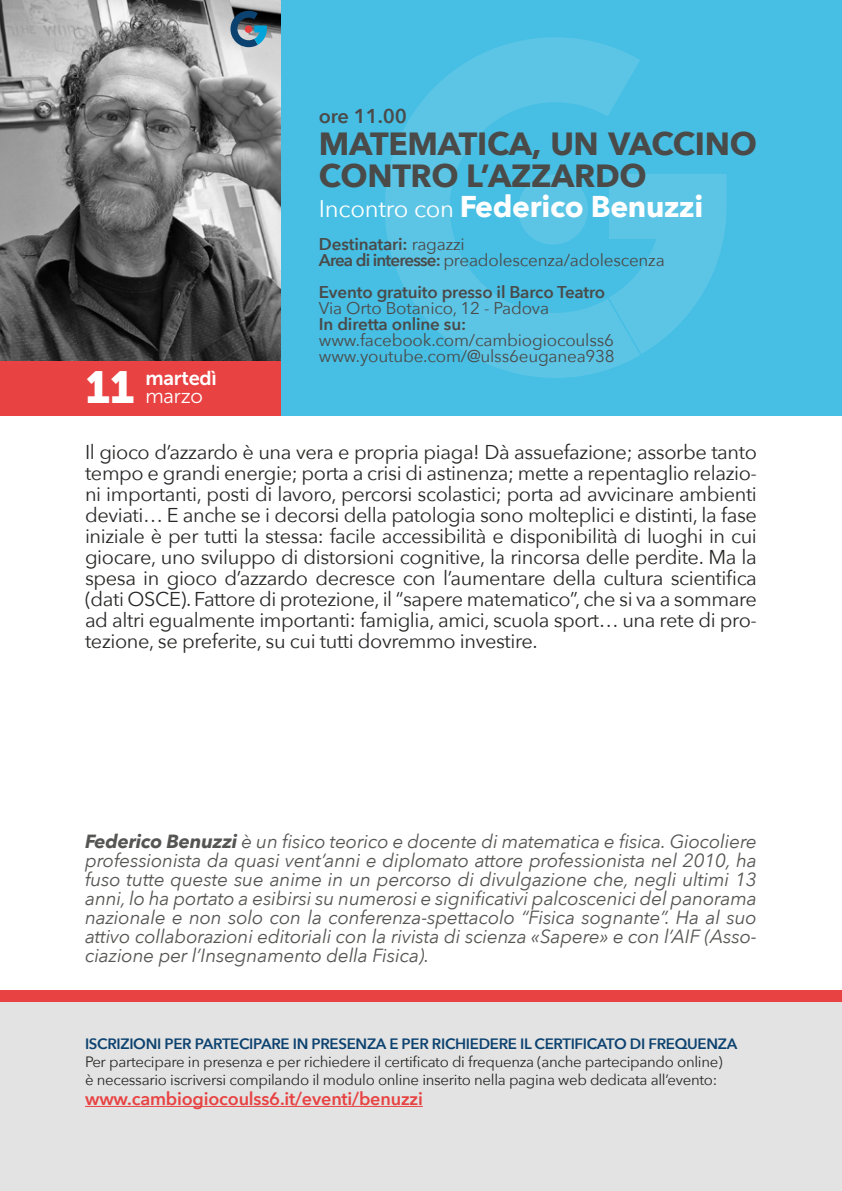
<style>
.page{position:relative;width:842px;height:1191px;background:#fff}
.page>*{position:absolute;margin:0;border:0;box-sizing:border-box;transform-origin:0 0}
.t1{font:44.6px "Museo Sans 900";color:#fff}
.t2{font:700 32px/32px "Avenir Next";letter-spacing:-.01em;color:#4a4a49}
.t3{font:700 30px "Avenir Next";letter-spacing:-.01em;color:#fff}
.t4{font:20px/21px "Avenir Next";letter-spacing:-.02em;color:#282827;text-align:justify}
.t5{font:600 20px "Avenir Next";letter-spacing:-.01em;color:#4a4a49}
.t6{font:20px "Museo Sans 700";letter-spacing:-.015em;color:#fff}
.t7{font:20px "Museo Sans 300";letter-spacing:-.01em;color:#fff}
.t8{font:italic 19px/19px "Avenir Next";letter-spacing:-.01em;color:#555554;text-align:justify}
.t9{font:600 18px "Avenir Next";letter-spacing:-.01em;color:#e84242}
.t10{font:17px/16px "Avenir Next";letter-spacing:-.01em;color:#4a4a49}
.t11{font:600 17px "Avenir Next";letter-spacing:-.01em;color:#4a4a49}
.t12{font:15px/18px "Avenir Next";letter-spacing:-.02em;color:#282827}
.t13{font:600 15px "Avenir Next";letter-spacing:-.02em;color:#0c4270}
.s1{font-weight:400;font-size:24px}
.s2{font-weight:600}
.s3{font-weight:700}
</style>
<div class="page">
<div style="left:0;top:0;width:842px;height:416px;background:#47bee3"></div>
<div style="left:0;top:1002px;width:842px;height:189px;background:#e3e3e3"></div>
<div style="left:0;top:990px;width:842px;height:12px;background:#e84242"></div>
<img style="left:0;top:0;width:281px;height:361px">
<div style="left:0;top:361px;width:281px;height:55px;background:#e84242"></div>
<svg style="left:230px;top:11px;width:37px;height:36px"></svg>
<svg style="left:385px;top:37px;width:255px;height:341px"></svg>
<svg style="left:609px;top:174px;width:117px;height:180px"></svg>
<svg style="left:514px;top:171px;width:77px;height:77px"></svg>
<hr style="left:85px;top:1106px;width:338px;height:1px;background:#e84242">
<h1 class="t1" style="left:85px;top:362px;width:51px">11</h1>
<p class="t6" style="left:145px;top:366px;width:73px">martedì</p>
<p class="t7" style="left:145px;top:385px;width:59px">marzo</p>
<p class="t5" style="left:319px;top:99px;width:89px">ore 11.00</p>
<h2 class="t2" style="left:319px;top:128px;width:439px">MATEMATICA, UN VACCINO<br>CONTRO L’AZZARDO</h2>
<h3 class="t3" style="left:319px;top:181px;width:386px"><span class="s1">Incontro con</span> Federico Benuzzi</h3>
<p class="t10" style="left:319px;top:235px;width:347px"><span class="s2">Destinatari:</span> ragazzi<br><span class="s2">Area di interesse:</span> preadolescenza/adolescenza</p>
<p class="t11" style="left:319px;top:277px;width:288px">Evento gratuito presso il Barco Teatro</p>
<p class="t10" style="left:319px;top:299px;width:232px">Via Orto Botanico, 12 - Padova</p>
<p class="t11" style="left:319px;top:309px;width:149px">In diretta online su:</p>
<p class="t10" style="left:319px;top:331px;width:297px">www.facebook.com/cambiogiocoulss6 www.youtube.com/@ulss6euganea938</p>
<p class="t4" style="left:85px;top:440px;width:673px">Il gioco d’azzardo è una vera e propria piaga! Dà assuefazione; assorbe tanto tempo e grandi energie; porta a crisi di astinenza; mette a repentaglio relazio&shy;ni importanti, posti di lavoro, percorsi scolastici; porta ad avvicinare ambienti deviati… E anche se i decorsi della patologia sono molteplici e distinti, la fase iniziale è per tutti la stessa: facile accessibilità e disponibilità di luoghi in cui giocare, uno sviluppo di distorsioni cognitive, la rincorsa delle perdite. Ma la spesa in gioco d’azzardo decresce con l’aumentare della cultura scientifica (dati OSCE). Fattore di protezione, il “sapere matematico”, che si va a sommare ad altri egualmente importanti: famiglia, amici, scuola sport… una rete di pro&shy;tezione, se preferite, su cui tutti dovremmo investire.</p>
<p class="t8" style="left:85px;top:831px;width:673px"><span class="s3">Federico Benuzzi</span> è un fisico teorico e docente di matematica e fisica. Giocoliere professionista da quasi vent’anni e diplomato attore professionista nel 2010, ha fuso tutte queste sue anime in un percorso di divulgazione che, negli ultimi 13 anni, lo ha portato a esibirsi su numerosi e significativi palcoscenici del panorama nazionale e non solo con la conferenza-spettacolo “Fisica sognante”. Ha al suo attivo collaborazioni editoriali con la rivista di scienza «Sapere» e con l’AIF (Asso&shy;ciazione per l’Insegnamento della Fisica).</p>
<p class="t13" style="left:85px;top:1031px;width:654px">ISCRIZIONI PER PARTECIPARE IN PRESENZA E PER RICHIEDERE IL CERTIFICATO DI FREQUENZA</p>
<p class="t12" style="left:85px;top:1052px;width:639px">Per partecipare in presenza e per richiedere il certificato di frequenza (anche partecipando online) è necessario iscriversi compilando il modulo online inserito nella pagina web dedicata all’evento:</p>
<p class="t9" style="left:85px;top:1083px;width:339px">www.cambiogiocoulss6.it/eventi/benuzzi</p>
</div>
